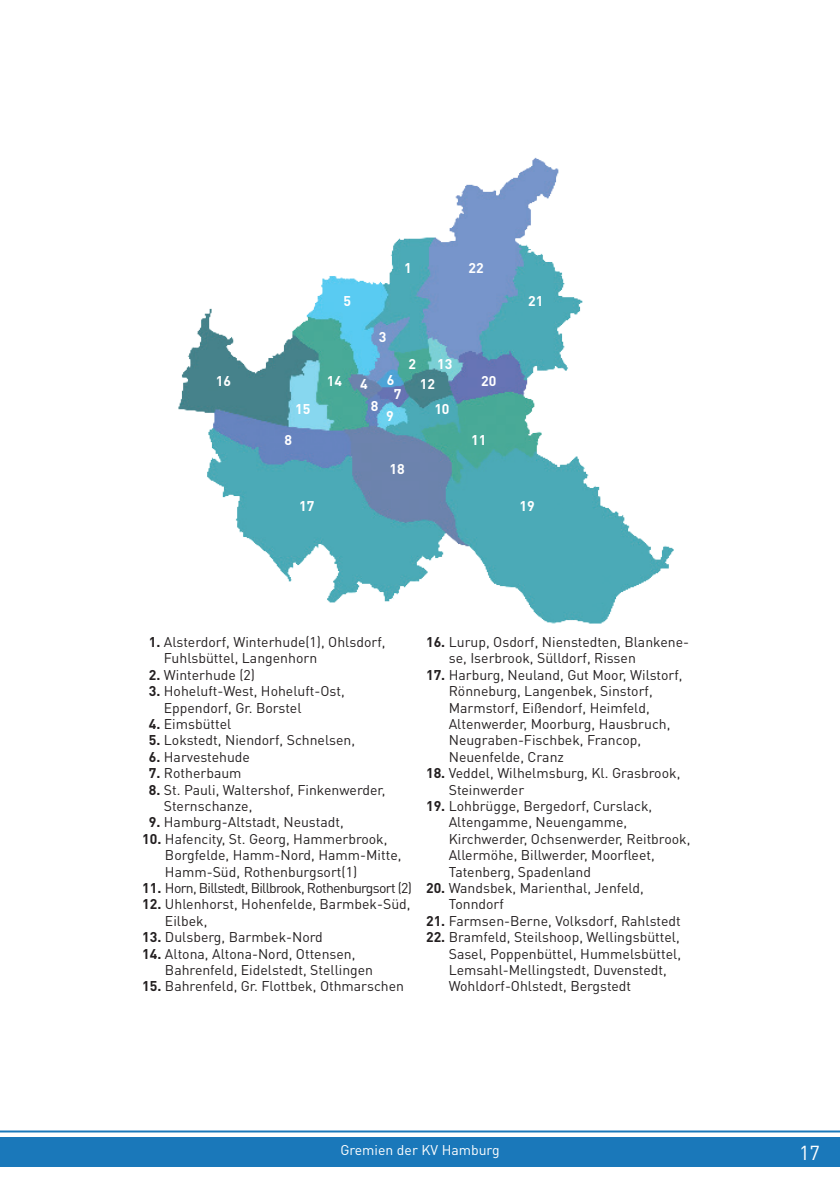
<style>
.page{position:relative;width:840px;height:1191px;background:#fff}
.page>*{position:absolute;margin:0;border:0;box-sizing:border-box;transform-origin:0 0}
.t1{font:20px "DIN Pro";color:#fff}
.t2{font:14px/16.4px "DIN Pro";color:#231f20}
.t3{font:14px "DIN Pro";letter-spacing:-.05em;color:#231f20}
.t4{font:700 14px "DIN Pro";color:#fff}
.t5{font:14px "DIN Pro";color:#fff}
.s1{font-weight:700}
</style>
<div class="page">
<img style="left:178px;top:157px;width:496px;height:467px">
<div style="left:0;top:1136px;width:839px;height:30px;background:#1a78ba"></div>
<hr style="left:0;top:1130px;width:839px;height:2px;background:#0069b3">
<p class="t4" style="left:404px;top:258px;width:9px">1</p>
<p class="t4" style="left:468px;top:258px;width:17px">22</p>
<p class="t4" style="left:343px;top:291px;width:9px">5</p>
<p class="t4" style="left:528px;top:291px;width:17px">21</p>
<p class="t4" style="left:216px;top:371px;width:17px">16</p>
<p class="t4" style="left:295px;top:399px;width:17px">15</p>
<p class="t4" style="left:326px;top:371px;width:17px">14</p>
<p class="t4" style="left:378px;top:327px;width:9px">3</p>
<p class="t4" style="left:408px;top:354px;width:9px">2</p>
<p class="t4" style="left:437px;top:354px;width:17px">13</p>
<p class="t4" style="left:387px;top:370px;width:9px">6</p>
<p class="t4" style="left:360px;top:374px;width:9px">4</p>
<p class="t4" style="left:420px;top:374px;width:17px">12</p>
<p class="t4" style="left:370px;top:396px;width:9px">8</p>
<p class="t4" style="left:393px;top:384px;width:9px">7</p>
<p class="t4" style="left:434px;top:399px;width:17px">10</p>
<p class="t4" style="left:386px;top:406px;width:9px">9</p>
<p class="t4" style="left:481px;top:371px;width:17px">20</p>
<p class="t4" style="left:284px;top:430px;width:9px">8</p>
<p class="t4" style="left:471px;top:430px;width:17px">11</p>
<p class="t4" style="left:389px;top:459px;width:17px">18</p>
<p class="t4" style="left:299px;top:496px;width:17px">17</p>
<p class="t4" style="left:519px;top:496px;width:17px">19</p>
<p class="t2" style="left:164px;top:633px;width:223px;text-indent:-15px"><span class="s1">1.</span> Alsterdorf, Winterhude(1), Ohlsdorf,<br>Fuhlsbüttel, Langenhorn</p>
<p class="t2" style="left:149px;top:666px;width:108px"><span class="s1">2.</span> Winterhude (2)</p>
<p class="t2" style="left:164px;top:682px;width:182px;text-indent:-15px"><span class="s1">3.</span> Hoheluft-West, Hoheluft-Ost,<br>Eppendorf, Gr. Borstel</p>
<p class="t2" style="left:149px;top:715px;width:84px"><span class="s1">4.</span> Eimsbüttel</p>
<p class="t2" style="left:149px;top:731px;width:208px"><span class="s1">5.</span> Lokstedt, Niendorf, Schnelsen,</p>
<p class="t2" style="left:149px;top:748px;width:103px"><span class="s1">6.</span> Harvestehude</p>
<p class="t2" style="left:149px;top:764px;width:94px"><span class="s1">7.</span> Rotherbaum</p>
<p class="t2" style="left:164px;top:781px;width:223px;text-indent:-15px"><span class="s1">8.</span> St. Pauli, Waltershof, Finkenwerder,<br>Sternschanze,</p>
<p class="t2" style="left:149px;top:813px;width:196px"><span class="s1">9.</span> Hamburg-Altstadt, Neustadt,</p>
<p class="t2" style="left:165px;top:830px;width:238px;text-indent:-23px"><span class="s1">10.</span> Hafencity, St. Georg, Hammerbrook,<br>Borgfelde, Hamm-Nord, Hamm-Mitte,<br>Hamm-Süd, Rothenburgsort(1)</p>
<p class="t3" style="left:142px;top:878px;width:271px"><span class="s1">11.</span> Horn, Billstedt, Billbrook, Rothenburgsort (2)</p>
<p class="t2" style="left:165px;top:895px;width:247px;text-indent:-23px"><span class="s1">12.</span> Uhlenhorst, Hohenfelde, Barmbek-Süd,<br>Eilbek,</p>
<p class="t2" style="left:142px;top:928px;width:182px"><span class="s1">13.</span> Dulsberg, Barmbek-Nord</p>
<p class="t2" style="left:165px;top:944px;width:209px;text-indent:-23px"><span class="s1">14.</span> Altona, Altona-Nord, Ottensen,<br>Bahrenfeld, Eidelstedt, Stellingen</p>
<p class="t2" style="left:142px;top:977px;width:263px"><span class="s1">15.</span> Bahrenfeld, Gr. Flottbek, Othmarschen</p>
<p class="t2" style="left:448px;top:633px;width:242px;text-indent:-23px"><span class="s1">16.</span> Lurup, Osdorf, Nienstedten, Blankene&shy;se, Iserbrook, Sülldorf, Rissen</p>
<p class="t2" style="left:448px;top:666px;width:235px;text-indent:-23px"><span class="s1">17.</span> Harburg, Neuland, Gut Moor, Wilstorf, Rönneburg, Langenbek, Sinstorf, Marmstorf, Eißendorf, Heimfeld, Altenwerder, Moorburg, Hausbruch, Neugraben-Fischbek, Francop, Neuenfelde, Cranz</p>
<p class="t2" style="left:448px;top:764px;width:233px;text-indent:-23px"><span class="s1">18.</span> Veddel, Wilhelmsburg, Kl. Grasbrook,<br>Steinwerder</p>
<p class="t2" style="left:448px;top:797px;width:243px;text-indent:-23px"><span class="s1">19.</span> Lohbrügge, Bergedorf, Curslack, Altengamme, Neuengamme, Kirchwerder, Ochsenwerder, Reitbrook, Allermöhe, Billwerder, Moorfleet, Tatenberg, Spadenland</p>
<p class="t2" style="left:448px;top:879px;width:197px;text-indent:-23px"><span class="s1">20.</span> Wandsbek, Marienthal, Jenfeld,<br>Tonndorf</p>
<p class="t2" style="left:426px;top:912px;width:256px"><span class="s1">21.</span> Farmsen-Berne, Volksdorf, Rahlstedt</p>
<p class="t2" style="left:448px;top:928px;width:234px;text-indent:-23px"><span class="s1">22.</span> Bramfeld, Steilshoop, Wellingsbüttel, Sasel, Poppenbüttel, Hummelsbüttel, Lemsahl-Mellingstedt, Duvenstedt, Wohldorf-Ohlstedt, Bergstedt</p>
<p class="t5" style="left:340px;top:1140px;width:161px">Gremien der KV Hamburg</p>
<h1 class="t1" style="left:798px;top:1138px;width:22px">17</h1>
</div>
